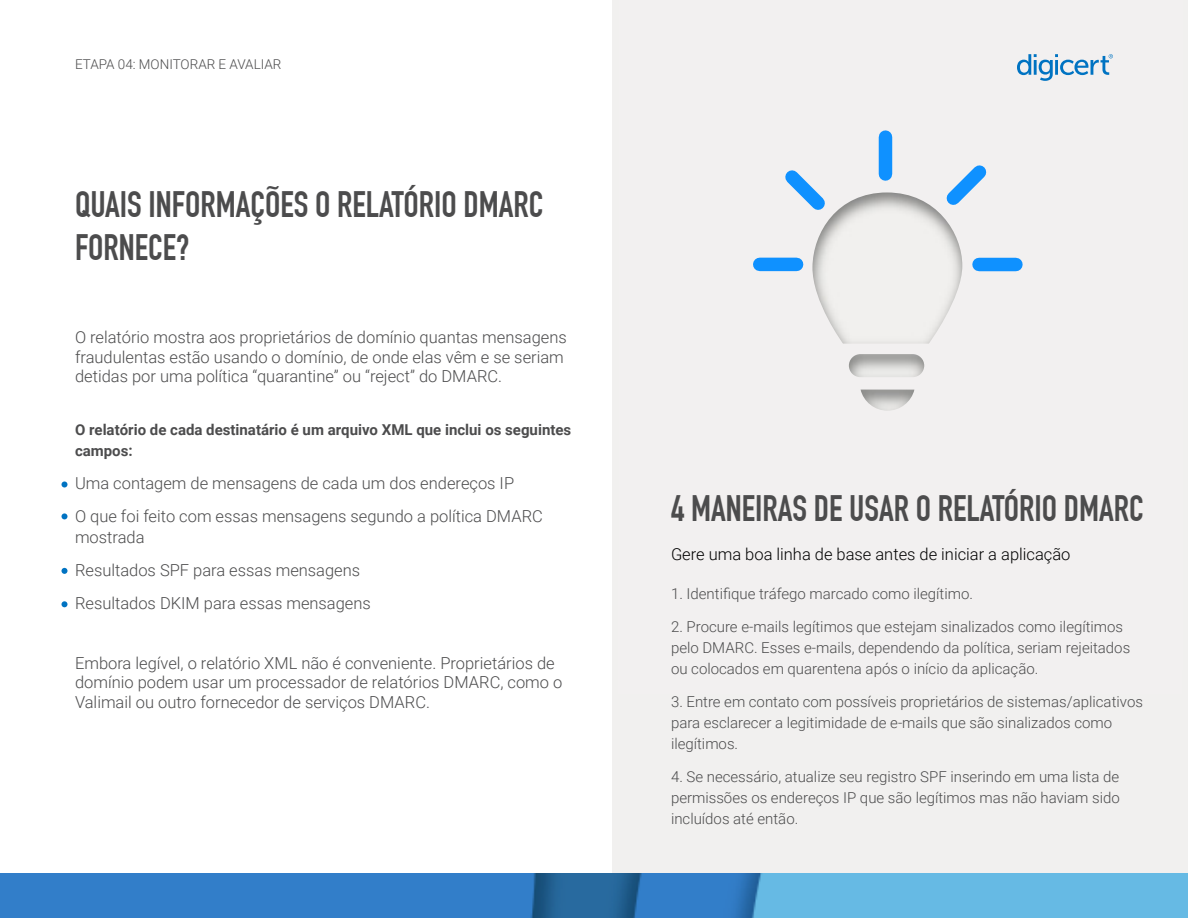
<style>
.page{position:relative;width:1188px;height:918px;background:#fff}
.page>*{position:absolute;margin:0;border:0;box-sizing:border-box;transform-origin:0 0}
.t1{font:700 36px/43.2px "DIN Condensed";color:#4c4c4d}
.P2C_Following_H3_-_1{font:300 16.5px/19.8px "Roboto";color:#4c4c4d}
.t2{font:300 16.5px "Roboto";color:#000}
.P2C_Following_H3_-_1-2{font:300 15px/21px "Roboto";color:#4c4c4d}
.P2C_Following_H3_-_1-3{font:700 15px/21px "Roboto";color:#4c4c4d}
.P3_Page_Numbers_Doc{font:300 13.5px "Roboto";color:#4c4c4d}
</style>
<div class="page">
<div style="left:613px;top:0;width:575px;height:918px;background:#f1f0ef"></div>
<svg style="left:813px;top:278px;width:148px;height:133px"></svg>
<svg style="left:1017px;top:54px;width:96px;height:27px"></svg>
<img style="left:0;top:873px;width:1188px;height:45px">
<svg style="left:753px;top:130px;width:270px;height:148px"></svg>
<svg style="left:62px;top:482px;width:6px;height:6px"></svg>
<svg style="left:62px;top:513px;width:6px;height:6px"></svg>
<svg style="left:62px;top:568px;width:6px;height:6px"></svg>
<svg style="left:62px;top:601px;width:6px;height:6px"></svg>
<p class="P3_Page_Numbers_Doc" style="left:75px;top:55px;width:208px">ETAPA 04: MONITORAR E AVALIAR</p>
<p class="t1" style="left:75px;top:183px;width:470px">QUAIS INFORMAÇÕES O RELATÓRIO DMARC<br>FORNECE?</p>
<p class="P2C_Following_H3_-_1" style="left:75px;top:326px;width:493px">O relatório mostra aos proprietários de domínio quantas mensagens fraudulentas estão usando o domínio, de onde elas vêm e se seriam detidas por uma política “quarantine” ou “reject” do DMARC.</p>
<p class="P2C_Following_H3_-_1-3" style="left:75px;top:419px;width:498px">O relatório de cada destinatário é um arquivo XML que inclui os seguintes campos:</p>
<p class="P2C_Following_H3_-_1" style="left:75px;top:473px;width:441px">Uma contagem de mensagens de cada um dos endereços IP</p>
<p class="P2C_Following_H3_-_1" style="left:75px;top:505px;width:469px;line-height:21px">O que foi feito com essas mensagens segundo a política DMARC mostrada</p>
<p class="P2C_Following_H3_-_1" style="left:75px;top:560px;width:287px">Resultados SPF para essas mensagens</p>
<p class="P2C_Following_H3_-_1" style="left:75px;top:593px;width:297px">Resultados DKIM para essas mensagens</p>
<p class="P2C_Following_H3_-_1" style="left:75px;top:652px;width:489px">Embora legível, o relatório XML não é conveniente. Proprietários de domínio podem usar um processador de relatórios DMARC, como o<br>Valimail ou outro fornecedor de serviços DMARC.</p>
<p class="t1" style="left:671px;top:487px;width:474px">4 MANEIRAS DE USAR O RELATÓRIO DMARC</p>
<p class="t2" style="left:671px;top:543px;width:401px">Gere uma boa linha de base antes de iniciar a aplicação</p>
<p class="P2C_Following_H3_-_1-2" style="left:671px;top:582px;width:304px">1. Identifique tráfego marcado como ilegítimo.</p>
<p class="P2C_Following_H3_-_1-2" style="left:671px;top:615px;width:461px">2. Procure e-mails legítimos que estejam sinalizados como ilegítimos pelo DMARC. Esses e-mails, dependendo da política, seriam rejeitados ou colocados em quarentena após o início da aplicação.</p>
<p class="P2C_Following_H3_-_1-2" style="left:671px;top:690px;width:473px">3. Entre em contato com possíveis proprietários de sistemas/aplicativos para esclarecer a legitimidade de e-mails que são sinalizados como ilegítimos.</p>
<p class="P2C_Following_H3_-_1-2" style="left:671px;top:765px;width:450px;text-align:justify">4. Se necessário, atualize seu registro SPF inserindo em uma lista de permissões os endereços IP que são legítimos mas não haviam sido incluídos até então.</p>
</div>
